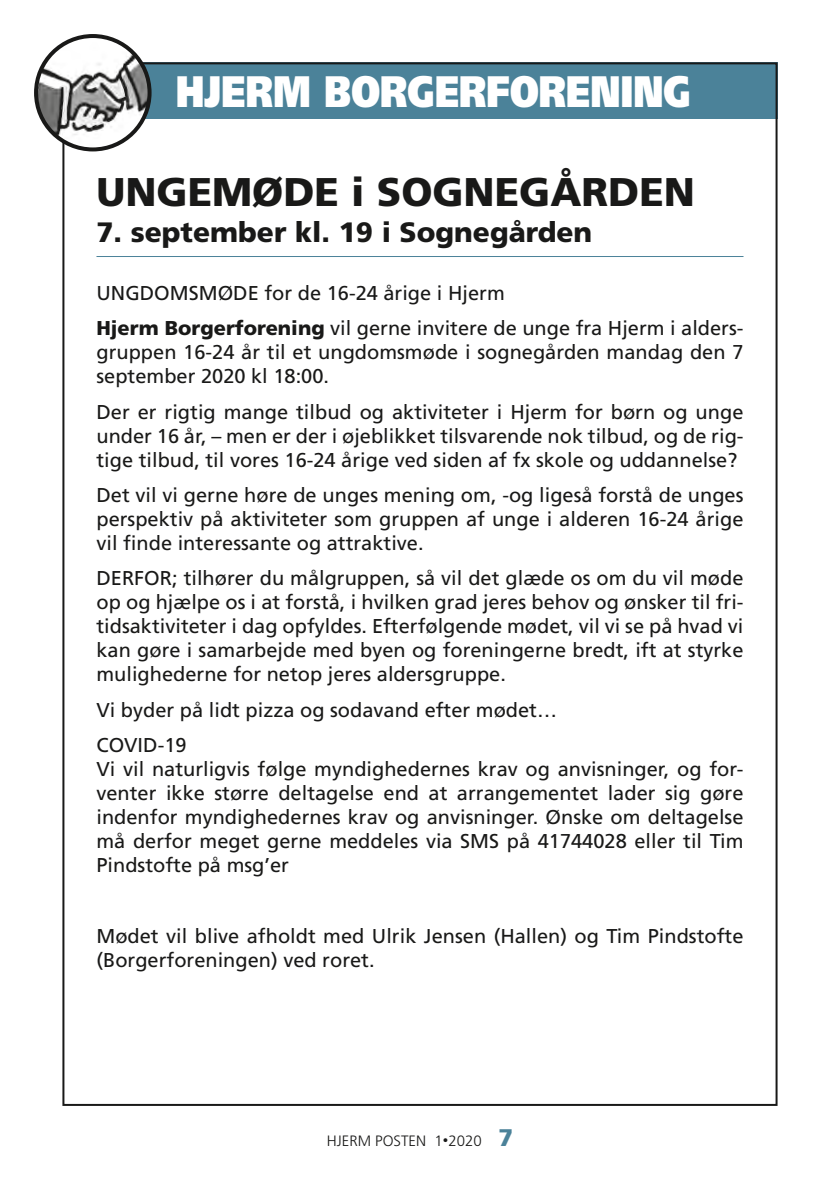
<style>
.page{position:relative;width:840px;height:1191px;background:#fff}
.page>*{position:absolute;margin:0;border:0;box-sizing:border-box;transform-origin:0 0}
.t1{font:900 44px "Frutiger LT Std";color:#fff;scale:.8 1}
.t2{font:900 40px "Frutiger LT Std";color:#191918}
.t3{font:900 28px "Frutiger LT Std";color:#191918}
.t4{font:20px/24px "Frutiger LT Std";color:#191918}
.t5{font:300 15px "Frutiger LT Std";color:#191918}
.s1{font-weight:900}
.s2{font-size:11px}
.s3{font-weight:900;font-size:24px;color:#4b8299}
</style>
<div class="page">
<div style="left:62px;top:62px;width:715px;height:57px;background:#4b8299"></div>
<img style="left:36px;top:36px;width:113px;height:113px;border-radius:57px">
<div style="left:34px;top:34px;width:117px;height:117px;border:4px solid #191918;border-radius:50%"></div>
<hr style="left:96px;top:256px;width:647px;height:1px;background:#4b8299">
<h1 class="t1" style="left:176px;top:65px;width:644px">HJERM BORGERFORENING</h1>
<h2 class="t2" style="left:96px;top:168px;width:599px">UNGEMØDE i SOGNEGÅRDEN</h2>
<h3 class="t3" style="left:96px;top:215px;width:497px">7. september kl. 19 i Sognegården</h3>
<p class="t4" style="left:96px;top:275px;width:648px;line-height:35.4px">UNGDOMSMØDE for de 16-24 årige i Hjerm<br><span class="s1">Hjerm Borgerforening</span> vil gerne invitere de unge fra Hjerm i alders-</p>
<p class="t4" style="left:96px;top:340px;width:648px">gruppen 16-24 år til et ungdomsmøde i sognegården mandag den 7 september 2020 kl 18:00.</p>
<p class="t4" style="left:96px;top:400px;width:648px;text-align:justify">Der er rigtig mange tilbud og aktiviteter i Hjerm for børn og unge under 16 år, – men er der i øjeblikket tilsvarende nok tilbud, og de rig&shy;tige tilbud, til vores 16-24 årige ved siden af fx skole og uddannelse?</p>
<p class="t4" style="left:96px;top:483px;width:648px;text-align:justify">Det vil vi gerne høre de unges mening om, -og ligeså forstå de unges perspektiv på aktiviteter som gruppen af unge i alderen 16-24 årige vil finde interessante og attraktive.</p>
<p class="t4" style="left:96px;top:566px;width:648px;text-align:justify">DERFOR; tilhører du målgruppen, så vil det glæde os om du vil møde op og hjælpe os i at forstå, i hvilken grad jeres behov og ønsker til fri&shy;tidsaktiviteter i dag opfyldes. Efterfølgende mødet, vil vi se på hvad vi kan gøre i samarbejde med byen og foreningerne bredt, ift at styrke mulighederne for netop jeres aldersgruppe.</p>
<p class="t4" style="left:96px;top:692px;width:462px;line-height:35.4px">Vi byder på lidt pizza og sodavand efter mødet…<br>COVID-19</p>
<p class="t4" style="left:96px;top:757px;width:648px;text-align:justify">Vi vil naturligvis følge myndighedernes krav og anvisninger, og for&shy;venter ikke større deltagelse end at arrangementet lader sig gøre indenfor myndighedernes krav og anvisninger. Ønske om deltagelse må derfor meget gerne meddeles via SMS på 41744028 eller til Tim Pindstofte på msg’er</p>
<p class="t4" style="left:96px;top:924px;width:648px">Mødet vil blive afholdt med Ulrik Jensen (Hallen) og Tim Pindstofte (Borgerforeningen) ved roret.</p>
<p class="t5" style="left:326px;top:1132px;width:188px">HJERM POSTEN 1<span class="s2">•</span>2020 <span class="s3">7</span></p>
</div>
